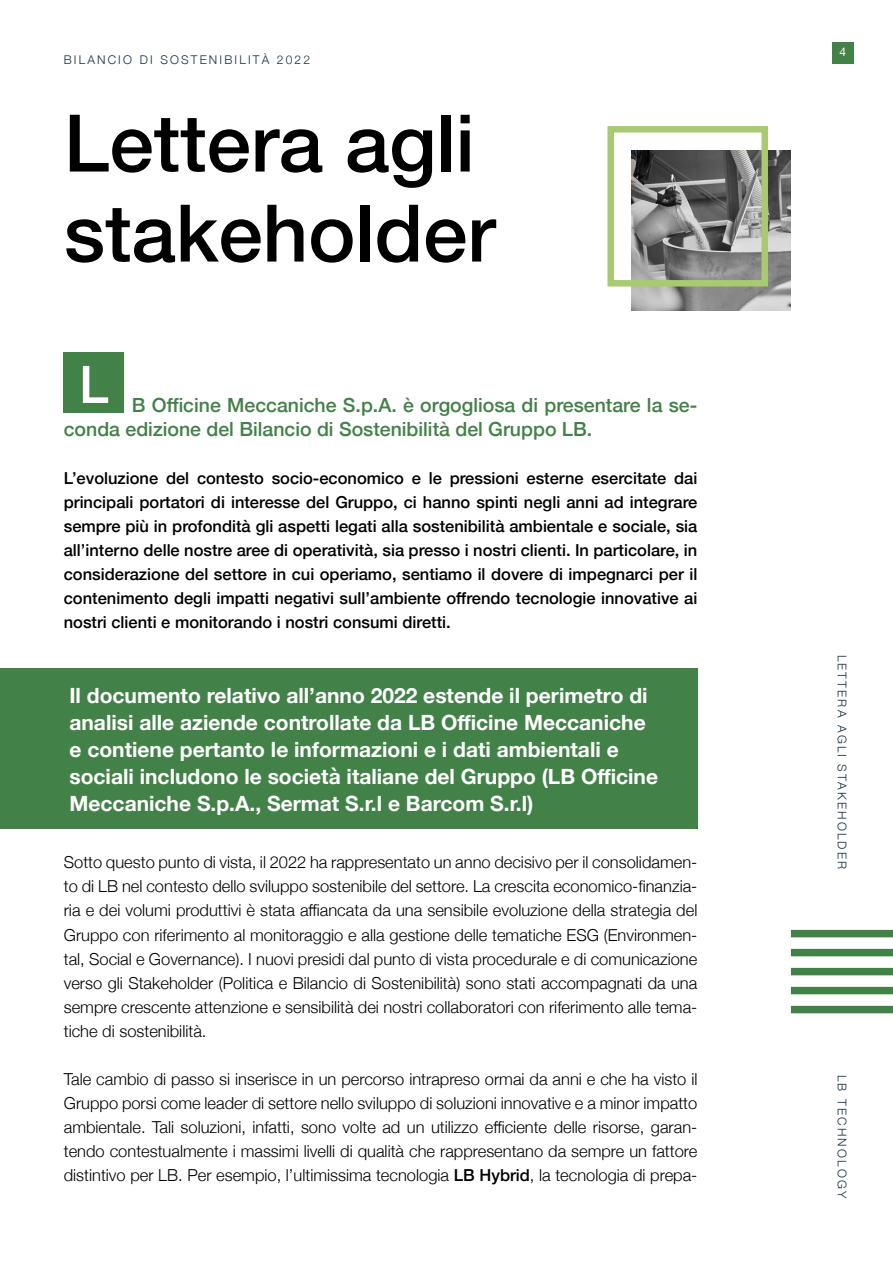
<style>
.page{position:relative;width:893px;height:1263px;background:#fff}
.page>*{position:absolute;margin:0;border:0;box-sizing:border-box;transform-origin:0 0}
.t1{font:500 79.5px/90px "Helvetica Neue";color:#000}
.t2{font:500 51.75px "Helvetica Neue";color:#fff}
.t3{font:700 21px/27px "Helvetica Neue";color:#fff}
.t4{font:500 19.5px/24px "Helvetica Neue";color:#428147}
.t5{font:300 16.5px/24px "Helvetica Neue";color:#000;text-align:justify}
.t6{font:500 16.5px/24px "Helvetica Neue";color:#000;text-align:justify}
.t7{font:300 12px "Helvetica Neue";letter-spacing:.18em;color:#17303d}
.t8{font:12px "Helvetica Neue";color:#fff}
.s1{font-weight:500}
</style>
<div class="page">
<div style="left:832px;top:42px;width:22px;height:21px;background:#428147"></div>
<div style="left:791px;top:1006px;width:102px;height:7px;background:#428147"></div>
<div style="left:791px;top:987px;width:102px;height:7px;background:#428147"></div>
<div style="left:791px;top:968px;width:102px;height:7px;background:#428147"></div>
<div style="left:791px;top:949px;width:102px;height:7px;background:#428147"></div>
<div style="left:791px;top:930px;width:102px;height:7px;background:#428147"></div>
<div style="left:64px;top:352px;width:60px;height:60px;background:#428147"></div>
<div style="left:0;top:668px;width:697px;height:161px;background:#428147"></div>
<svg style="left:632px;top:151px;width:158px;height:159px;background:#7f7f7f"></svg>
<div style="left:607px;top:126px;width:161px;height:160px;border:6px solid #a8ca73"></div>
<p class="t7" style="left:64px;top:50px;width:248px">BILANCIO DI SOSTENIBILITÀ 2022</p>
<h1 class="t1" style="left:64px;top:92px;width:433px">Lettera agli stakeholder</h1>
<h2 class="t2" style="left:79px;top:343px;width:31px">L</h2>
<p class="t4" style="left:64px;top:392px;width:635px;text-indent:68px">B Officine Meccaniche S.p.A. è orgogliosa di presentare la se&shy;conda edizione del Bilancio di Sostenibilità del Gruppo LB.</p>
<p class="t6" style="left:64px;top:465px;width:635px">L’evoluzione del contesto socio-economico e le pressioni esterne esercitate dai principali portatori di interesse del Gruppo, ci hanno spinti negli anni ad integrare sempre più in profondità gli aspetti legati alla sostenibilità ambientale e sociale, sia all’interno delle nostre aree di operatività, sia presso i nostri clienti. In particolare, in considerazione del settore in cui operiamo, sentiamo il dovere di impegnarci per il contenimento degli impatti negativi sull’ambiente offrendo tecnologie innovative ai nostri clienti e monitorando i nostri consumi diretti.</p>
<p class="t3" style="left:69px;top:682px;width:590px">Il documento relativo all’anno 2022 estende il perimetro di analisi alle aziende controllate da LB Officine Meccaniche e contiene pertanto le informazioni e i dati ambientali e sociali includono le società italiane del Gruppo (LB Officine Meccaniche S.p.A., Sermat S.r.l e Barcom S.r.l)</p>
<p class="t5" style="left:64px;top:849px;width:635px">Sotto questo punto di vista, il 2022 ha rappresentato un anno decisivo per il consolidamen&shy;to di LB nel contesto dello sviluppo sostenibile del settore. La crescita economico-finanzia&shy;ria e dei volumi produttivi è stata affiancata da una sensibile evoluzione della strategia del Gruppo con riferimento al monitoraggio e alla gestione delle tematiche ESG (Environmen&shy;tal, Social e Governance). I nuovi presidi dal punto di vista procedurale e di comunicazione verso gli Stakeholder (Politica e Bilancio di Sostenibilità) sono stati accompagnati da una sempre crescente attenzione e sensibilità dei nostri collaboratori con riferimento alle tema&shy;tiche di sostenibilità.</p>
<p class="t5" style="left:64px;top:1065px;width:635px">Tale cambio di passo si inserisce in un percorso intrapreso ormai da anni e che ha visto il Gruppo porsi come leader di settore nello sviluppo di soluzioni innovative e a minor impatto ambientale. Tali soluzioni, infatti, sono volte ad un utilizzo efficiente delle risorse, garan&shy;tendo contestualmente i massimi livelli di qualità che rappresentano da sempre un fattore distintivo per LB. Per esempio, l’ultimissima tecnologia <span class="s1">LB Hybrid</span>, la tecnologia di prepa-</p>
<p class="t8" style="left:840px;top:43px;width:8px">4</p>
<p class="t7" style="left:852px;top:654px;width:216px;rotate:90deg">LETTERA AGLI STAKEHOLDER</p>
<p class="t7" style="left:852px;top:1075px;width:125px;rotate:90deg">LB TECHNOLOGY</p>
</div>
